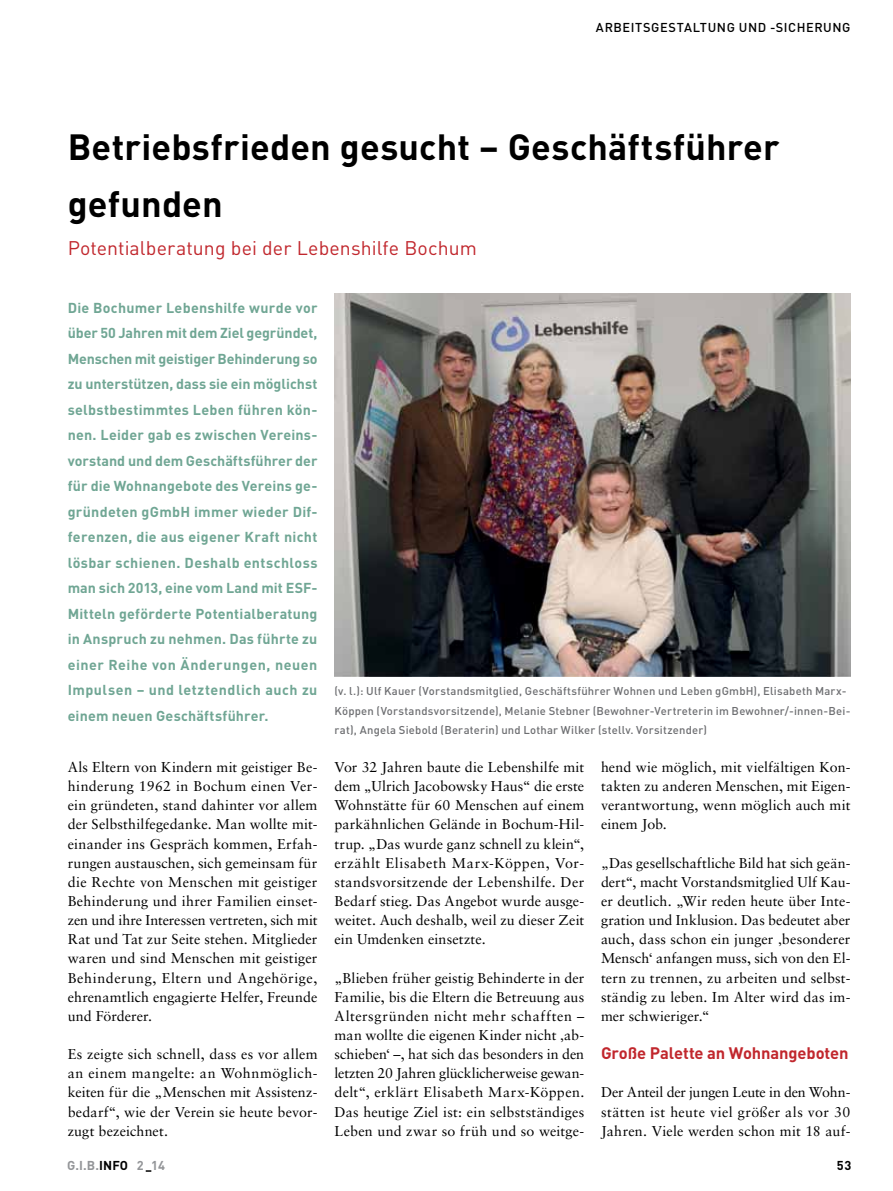
<style>
.page{position:relative;width:893px;height:1191px;background:#fff}
.page>*{position:absolute;margin:0;border:0;box-sizing:border-box;transform-origin:0 0}
._01_Hauptüberschrift{font:700 36px "DIN";letter-spacing:.005em;color:#000}
._03_Unterüberschrift{font:19.5px "DIN";letter-spacing:.005em;color:#c1272d}
._04_Zwischenüberschr{font:700 16.5px "DIN";letter-spacing:-.005em;color:#c1272d}
._07_Fließtext{font:14.25px/19.2px "Sabon LT";letter-spacing:.01em;color:#000;text-align:justify}
._06_Vorspann{font:700 14.25px/25.5px "DIN";letter-spacing:.025em;color:#70a694;text-align:justify}
.A_Rubrik{font:500 12.75px "DIN";letter-spacing:.045em;color:#000}
.t1{font:700 12.75px "DIN";letter-spacing:.01em;color:#939598}
.G_Seitenzahlen{font:700 12.75px "DIN";color:#000}
._11_Bildzeile{font:500 11.25px/19.2px "DIN";letter-spacing:.02em;color:#6d6e71}
.s1{color:#000}
</style>
<div class="page">
<img style="left:334px;top:293px;width:516px;height:383px">
<p class="A_Rubrik" style="left:596px;top:18px;width:256px">ARBEITSGESTALTUNG UND -SICHERUNG</p>
<p class="_01_Hauptüberschrift" style="left:68px;top:122px;width:713px">Betriebsfrieden gesucht – Geschäftsführer</p>
<p class="_01_Hauptüberschrift" style="left:68px;top:180px;width:157px">gefunden</p>
<p class="_03_Unterüberschrift" style="left:68px;top:235px;width:411px">Potentialberatung bei der Lebenshilfe Bochum</p>
<p class="_06_Vorspann" style="left:68px;top:294px;width:251px">Die Bochumer Lebenshilfe wurde vor über 50 Jahren mit dem Ziel gegründet, Menschen mit geistiger Behinderung so zu unterstützen, dass sie ein möglichst selbstbestimmtes Leben führen kön&shy;nen. Leider gab es zwischen Vereins&shy;vorstand und dem Geschäftsführer der für die Wohnangebote des Vereins ge&shy;gründeten gGmbH immer wieder Dif&shy;ferenzen, die aus eigener Kraft nicht lösbar schienen. Deshalb entschloss man sich 2013, eine vom Land mit ESF-Mitteln geförderte Potentialberatung in Anspruch zu nehmen. Das führte zu einer Reihe von Änderungen, neuen Impulsen – und letztendlich auch zu einem neuen Geschäftsführer.</p>
<p class="_07_Fließtext" style="left:68px;top:757px;width:251px">Als Eltern von Kindern mit geistiger Be&shy;hinderung 1962 in Bochum einen Ver&shy;ein gründeten, stand dahinter vor allem der Selbsthilfegedanke. Man wollte mit&shy;einander ins Gespräch kommen, Erfah&shy;rungen austauschen, sich gemeinsam für die Rechte von Menschen mit geistiger Behinderung und ihrer Familien einset&shy;zen und ihre Interessen vertreten, sich mit Rat und Tat zur Seite stehen. Mitglieder waren und sind Menschen mit geistiger Behinderung, Eltern und Angehörige, ehrenamtlich engagierte Helfer, Freunde und Förderer.</p>
<p class="_07_Fließtext" style="left:68px;top:1044px;width:251px">Es zeigte sich schnell, dass es vor allem an einem mangelte: an Wohnmöglich&shy;keiten für die „Menschen mit Assistenz&shy;bedarf“, wie der Verein sie heute bevor&shy;zugt bezeichnet.</p>
<p class="_11_Bildzeile" style="left:334px;top:681px;width:517px">(v. l.): Ulf Kauer (Vorstandsmitglied, Geschäftsführer Wohnen und Leben gGmbH), Elisabeth Marx-<br>Köppen (Vorstandsvorsitzende), Melanie Stebner (Bewohner-Vertreterin im Bewohner/-innen-Bei&shy;rat), Angela Siebold (Beraterin) und Lothar Wilker (stellv. Vorsitzender)</p>
<p class="_07_Fließtext" style="left:334px;top:757px;width:251px">Vor 32 Jahren baute die Lebenshilfe mit dem „Ulrich Jacobowsky Haus“ die erste Wohnstätte für 60 Menschen auf einem parkähnlichen Gelände in Bochum-Hil&shy;trup. „Das wurde ganz schnell zu klein“, erzählt Elisabeth Marx-Köppen, Vor&shy;standsvorsitzende der Lebenshilfe. Der Bedarf stieg. Das Angebot wurde ausge&shy;weitet. Auch deshalb, weil zu dieser Zeit ein Umdenken einsetzte.</p>
<p class="_07_Fließtext" style="left:334px;top:968px;width:251px">„Blieben früher geistig Behinderte in der Familie, bis die Eltern die Betreuung aus Altersgründen nicht mehr schafften – man wollte die eigenen Kinder nicht ‚ab&shy;schieben‘ –, hat sich das besonders in den letzten 20 Jahren glücklicherweise gewan&shy;delt“, erklärt Elisabeth Marx-Köppen.<br>Das heutige Ziel ist: ein selbstständiges Leben und zwar so früh und so weitge-</p>
<p class="_07_Fließtext" style="left:601px;top:757px;width:251px">hend wie möglich, mit vielfältigen Kon&shy;takten zu anderen Menschen, mit Eigen&shy;verantwortung, wenn möglich auch mit einem Job.</p>
<p class="_07_Fließtext" style="left:601px;top:853px;width:251px">„Das gesellschaftliche Bild hat sich geän&shy;dert“, macht Vorstandsmitglied Ulf Kau&shy;er deutlich. „Wir reden heute über Inte&shy;gration und Inklusion. Das bedeutet aber auch, dass schon ein junger ‚besonderer Mensch‘ anfangen muss, sich von den El&shy;tern zu trennen, zu arbeiten und selbst&shy;ständig zu leben. Im Alter wird das im&shy;mer schwieriger.“</p>
<p class="_04_Zwischenüberschr" style="left:601px;top:1042px;width:249px">Große Palette an Wohnangeboten</p>
<p class="_07_Fließtext" style="left:601px;top:1082px;width:251px">Der Anteil der jungen Leute in den Wohn&shy;stätten ist heute viel größer als vor 30<br>Jahren. Viele werden schon mit 18 auf-</p>
<p class="t1" style="left:67px;top:1156px;width:100px">G.I.B.<span class="s1">INFO</span> 2 14</p>
<p class="G_Seitenzahlen" style="left:837px;top:1156px;width:16px">53</p>
</div>
